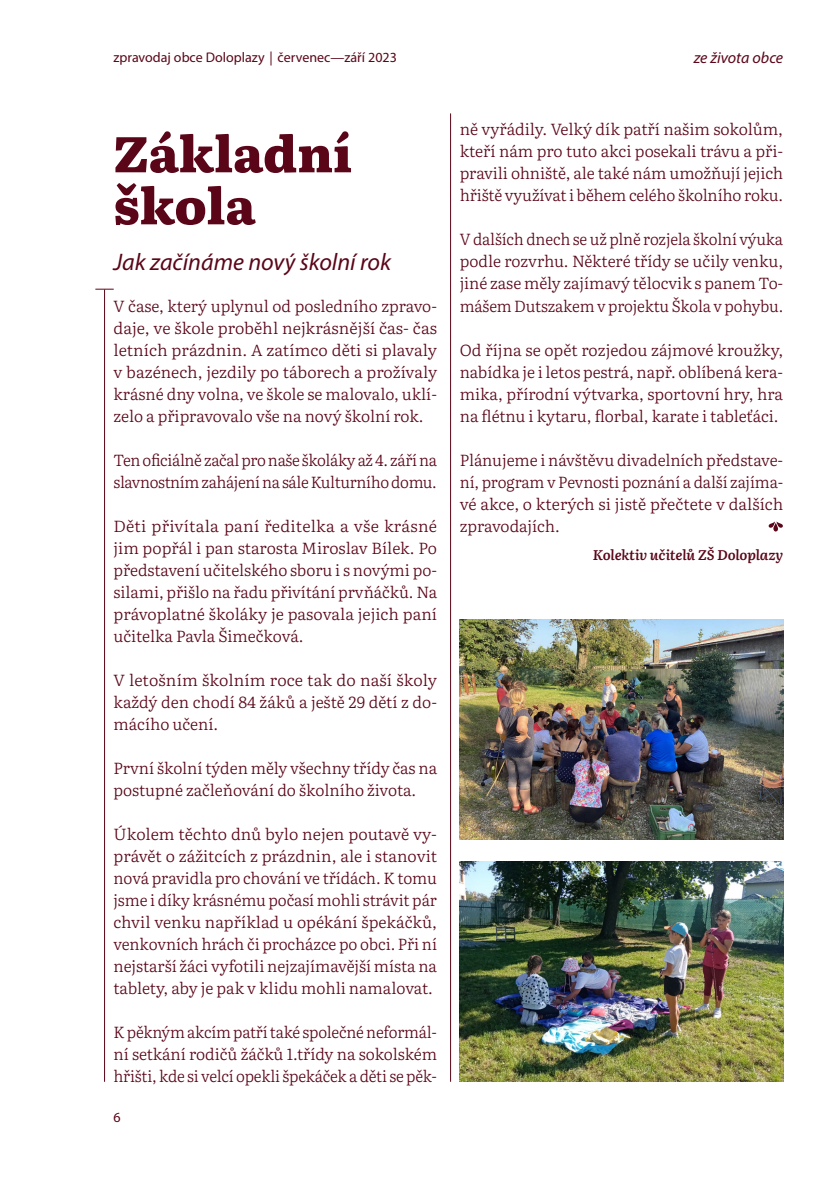
<style>
.page{position:relative;width:840px;height:1191px;background:#fff}
.page>*{position:absolute;margin:0;border:0;box-sizing:border-box;transform-origin:0 0}
.nadpis{font:800 50px/52px "Literata";color:#5a0618}
.podnadpis{font:italic 24px "Myriad Pro";color:#5a0618}
.zakladni_text{font:300 16px/22px "Literata";letter-spacing:-.005em;color:#5a0618;text-align:justify}
.nazvy_rubrik{font:italic 16px "Myriad Pro";color:#5b061a}
.t1{font:14px "Myriad Pro";color:#5a0618}
.podpis{font:italic 600 14px "Literata";letter-spacing:-.01em;color:#5a0618}
</style>
<div class="page">
<hr style="left:450px;top:113px;width:1px;height:968px;background:#5a0618">
<hr style="left:104px;top:289px;width:1px;height:792px;background:#5a0618">
<svg style="left:95px;top:289px;width:19px;height:1px"></svg>
<img style="left:459px;top:619px;width:323px;height:220px">
<img style="left:459px;top:861px;width:323px;height:220px">
<svg style="left:768px;top:521px;width:14px;height:10px"></svg>
<p class="t1" style="left:113px;top:48px;width:285px">zpravodaj obce Doloplazy | červenec—září 2023</p>
<p class="nazvy_rubrik" style="left:693px;top:48px;width:91px">ze života obce</p>
<p class="nadpis" style="left:113px;top:125px;width:240px">Základní škola</p>
<p class="podnadpis" style="left:113px;top:247px;width:279px">Jak začínáme nový školní rok</p>
<p class="zakladni_text" style="left:113px;top:293px;width:325px">V čase, který uplynul od posledního zpravo&shy;daje, ve škole proběhl nejkrásnější čas- čas letních prázdnin. A zatímco děti si plavaly v bazénech, jezdily po táborech a prožívaly krásné dny volna, ve škole se malovalo, uklí&shy;zelo a připravovalo vše na nový školní rok.</p>
<p class="zakladni_text" style="left:113px;top:447px;width:325px">Ten oficiálně začal pro naše školáky až 4. září na slavnostním zahájení na sále Kulturního domu.</p>
<p class="zakladni_text" style="left:113px;top:513px;width:325px">Děti přivítala paní ředitelka a vše krásné jim popřál i pan starosta Miroslav Bílek. Po představení učitelského sboru i s novými po&shy;silami, přišlo na řadu přivítání prvňáčků. Na právoplatné školáky je pasovala jejich paní učitelka Pavla Šimečková.</p>
<p class="zakladni_text" style="left:113px;top:667px;width:325px">V letošním školním roce tak do naší školy každý den chodí 84 žáků a ještě 29 dětí z do&shy;mácího učení.</p>
<p class="zakladni_text" style="left:113px;top:755px;width:325px">První školní týden měly všechny třídy čas na postupné začleňování do školního života.</p>
<p class="zakladni_text" style="left:113px;top:821px;width:325px">Úkolem těchto dnů bylo nejen poutavě vy&shy;právět o zážitcích z prázdnin, ale i stanovit nová pravidla pro chování ve třídách. K tomu jsme i díky krásnému počasí mohli strávit pár chvil venku například u opékání špekáčků, venkovních hrách či procházce po obci. Při ní nejstarší žáci vyfotili nejzajímavější místa na tablety, aby je pak v klidu mohli namalovat.</p>
<p class="zakladni_text" style="left:113px;top:1019px;width:325px">K pěkným akcím patří také společné neformál&shy;ní setkání rodičů žáčků 1.třídy na sokolském hřišti, kde si velcí opekli špekáček a děti se pěk-</p>
<p class="t1" style="left:113px;top:1108px;width:9px">6</p>
<p class="zakladni_text" style="left:459px;top:117px;width:325px">ně vyřádily. Velký dík patří našim sokolům, kteří nám pro tuto akci posekali trávu a při&shy;pravili ohniště, ale také nám umožňují jejich hřiště využívat i během celého školního roku.</p>
<p class="zakladni_text" style="left:459px;top:227px;width:325px">V dalších dnech se už plně rozjela školní výuka podle rozvrhu. Některé třídy se učily venku, jiné zase měly zajímavý tělocvik s panem To&shy;mášem Dutszakem v projektu Škola v pohybu.</p>
<p class="zakladni_text" style="left:459px;top:337px;width:325px">Od října se opět rozjedou zájmové kroužky, nabídka je i letos pestrá, např. oblíbená kera&shy;mika, přírodní výtvarka, sportovní hry, hra na flétnu i kytaru, florbal, karate i tableťáci.</p>
<p class="zakladni_text" style="left:459px;top:447px;width:325px">Plánujeme i návštěvu divadelních představe&shy;ní, program v Pevnosti poznání a další zajíma&shy;vé akce, o kterých si jistě přečtete v dalších zpravodajích.</p>
<p class="podpis" style="left:592px;top:543px;width:192px">Kolektiv učitelů ZŠ Doloplazy</p>
</div>
